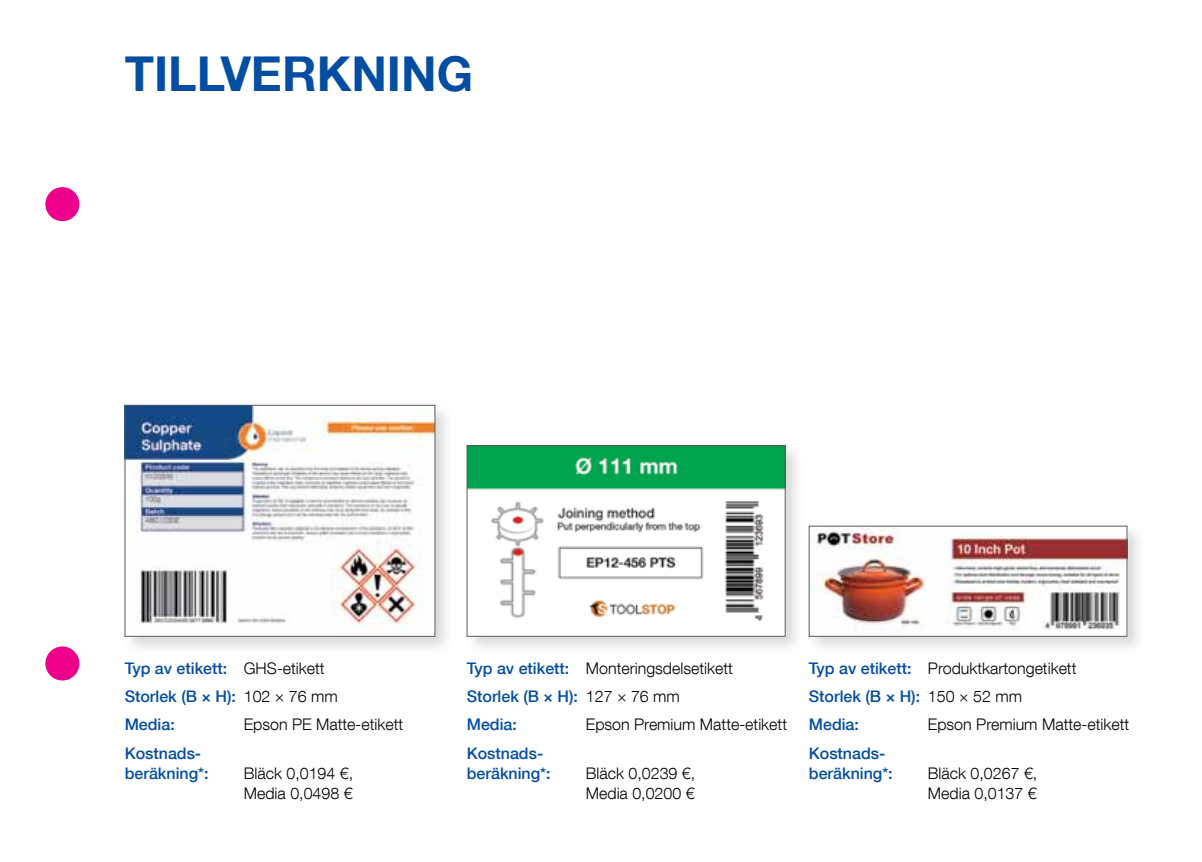
<style>
.page{position:relative;width:1202px;height:862px;background:#fff}
.page>*{position:absolute;margin:0;border:0;box-sizing:border-box;transform-origin:0 0}
.t1{font:700 48px "Helvetica Neue LT Com";color:#034ea2}
.t2{font:300 16px/20px "Helvetica Neue LT Com";color:#000}
.t3{font:500 16px/20px "Helvetica Neue LT Com";color:#034ea2}
.s1{font-weight:300;color:#000}
.s2{font-weight:500;color:#034ea2}
</style>
<div class="page">
<div style="left:122px;top:402px;width:332px;height:253px;background:#000;opacity:.15"></div>
<img style="left:127px;top:407px;width:306px;height:227px">
<div style="left:125px;top:405px;width:310px;height:231px;border:1px solid #58595b"></div>
<div style="left:464px;top:442px;width:340px;height:214px;background:#000;opacity:.15"></div>
<img style="left:469px;top:447px;width:314px;height:187px">
<div style="left:467px;top:445px;width:318px;height:191px;border:1px solid #58595b"></div>
<div style="left:806px;top:523px;width:340px;height:132px;background:#000;opacity:.15"></div>
<img style="left:811px;top:528px;width:314px;height:106px">
<div style="left:809px;top:526px;width:318px;height:110px;border:1px solid #58595b"></div>
<div style="left:45px;top:187px;width:34px;height:34px;background:#ec008c;border-radius:50%"></div>
<div style="left:45px;top:646px;width:34px;height:34px;background:#ec008c;border-radius:50%"></div>
<h1 class="t1" style="left:125px;top:44px;width:350px">TILLVERKNING</h1>
<p class="t3" style="left:125px;top:657px;width:201px">Typ av etikett: <span class="s1">GHS-etikett</span></p>
<p class="t2" style="left:467px;top:657px;width:268px"><span class="s2">Typ av etikett:</span> Monteringsdelsetikett</p>
<p class="t2" style="left:809px;top:657px;width:269px"><span class="s2">Typ av etikett:</span> Produktkartongetikett</p>
<p class="t3" style="left:125px;top:686px;width:215px">Storlek (B × H): <span class="s1">102 × 76 mm</span></p>
<p class="t3" style="left:467px;top:686px;width:215px">Storlek (B × H): <span class="s1">127 × 76 mm</span></p>
<p class="t3" style="left:809px;top:686px;width:215px">Storlek (B × H): <span class="s1">150 × 52 mm</span></p>
<p class="t3" style="left:125px;top:714px;width:52px">Media:</p>
<p class="t2" style="left:244px;top:714px;width:161px">Epson PE Matte-etikett</p>
<p class="t3" style="left:467px;top:714px;width:52px">Media:</p>
<p class="t2" style="left:586px;top:714px;width:203px">Epson Premium Matte-etikett</p>
<p class="t3" style="left:809px;top:714px;width:52px">Media:</p>
<p class="t2" style="left:928px;top:714px;width:203px">Epson Premium Matte-etikett</p>
<p class="t3" style="left:125px;top:743px;width:85px">Kostnads&shy;beräkning*:</p>
<p class="t3" style="left:467px;top:743px;width:85px">Kostnads&shy;beräkning*:</p>
<p class="t3" style="left:809px;top:743px;width:85px">Kostnads&shy;beräkning*:</p>
<p class="t2" style="left:244px;top:763px;width:111px">Bläck 0,0194 €,<br>Media 0,0498 €</p>
<p class="t2" style="left:586px;top:763px;width:111px">Bläck 0,0239 €,<br>Media 0,0200 €</p>
<p class="t2" style="left:928px;top:763px;width:111px">Bläck 0,0267 €,<br>Media 0,0137 €</p>
</div>
